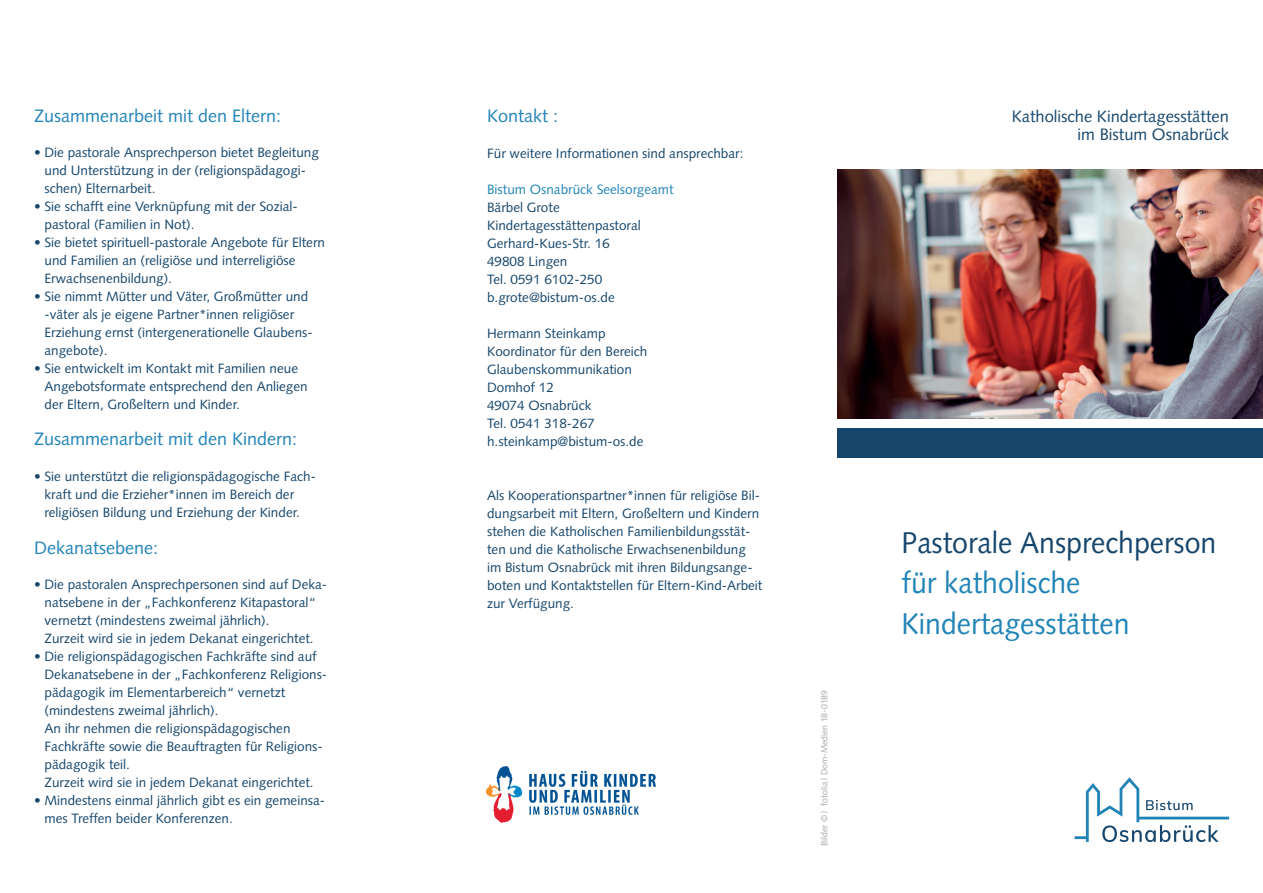
<style>
.page{position:relative;width:1263px;height:893px;background:#fff}
.page>*{position:absolute;margin:0;border:0;box-sizing:border-box;transform-origin:0 0}
.t1{font:30px/40.5px "Syntax LT Std";color:#2184b7;scale:.95 1}
.t2{font:30px "Syntax LT Std";color:#16466c;scale:.95 1}
.t3{font:18px "Syntax LT Std";color:#2184b7}
.t4{font:16.5px/18px "Syntax LT Std";color:#16466c;text-align:right}
.t5{font:13.5px/18px "Syntax LT Std";color:#16466c}
.t6{font:13.5px "Syntax LT Std";color:#2184b7}
.t7{font:9px "Syntax LT Std";color:#a8a9ad}
</style>
<div class="page">
<img style="left:838px;top:169px;width:425px;height:249px">
<div style="left:838px;top:428px;width:425px;height:30px;background:#16466c"></div>
<svg style="left:1075px;top:777px;width:154px;height:65px"></svg>
<img style="left:486px;top:767px;width:170px;height:55px">
<h2 class="t3" style="left:34px;top:105px;width:249px">Zusammenarbeit mit den Eltern:</h2>
<p class="t5" style="left:45px;top:144px;width:276px;text-indent:-11px">• Die pastorale Ansprechperson bietet Begleitung und Unterstützung in der (religionspädagogi&shy;schen) Elternarbeit.</p>
<p class="t5" style="left:45px;top:198px;width:255px;text-indent:-11px">• Sie schafft eine Verknüpfung mit der Sozial&shy;pastoral (Familien in Not).</p>
<p class="t5" style="left:45px;top:234px;width:282px;text-indent:-11px">• Sie bietet spirituell-pastorale Angebote für Eltern und Familien an (religiöse und interreligiöse<br>Erwachsenenbildung).</p>
<p class="t5" style="left:45px;top:288px;width:270px;text-indent:-11px">• Sie nimmt Mütter und Väter, Großmütter und -väter als je eigene Partner*innen religiöser Erziehung ernst (intergenerationelle Glaubens&shy;angebote).</p>
<p class="t5" style="left:45px;top:360px;width:265px;text-indent:-11px">• Sie entwickelt im Kontakt mit Familien neue<br>Angebotsformate entsprechend den Anliegen der Eltern, Großeltern und Kinder.</p>
<h2 class="t3" style="left:34px;top:429px;width:265px">Zusammenarbeit mit den Kindern:</h2>
<p class="t5" style="left:45px;top:467px;width:273px;text-indent:-11px">• Sie unterstützt die religionspädagogische Fach&shy;kraft und die Erzieher*innen im Bereich der religiösen Bildung und Erziehung der Kinder.</p>
<h2 class="t3" style="left:34px;top:537px;width:126px">Dekanatsebene:</h2>
<p class="t5" style="left:45px;top:576px;width:284px;text-indent:-11px">• Die pastoralen Ansprechpersonen sind auf Deka&shy;natsebene in der „Fachkonferenz Kitapastoral“ vernetzt (mindestens zweimal jährlich).<br>Zurzeit wird sie in jedem Dekanat eingerichtet.</p>
<p class="t5" style="left:45px;top:648px;width:284px;text-indent:-11px">• Die religionspädagogischen Fachkräfte sind auf Dekanatsebene in der „Fachkonferenz Religions&shy;pädagogik im Elementarbereich“ vernetzt (mindestens zweimal jährlich).<br>An ihr nehmen die religionspädagogischen Fachkräfte sowie die Beauftragten für Religions&shy;pädagogik teil.<br>Zurzeit wird sie in jedem Dekanat eingerichtet.</p>
<p class="t5" style="left:45px;top:792px;width:282px;text-indent:-11px">• Mindestens einmal jährlich gibt es ein gemeinsa&shy;mes Treffen beider Konferenzen.</p>
<h2 class="t3" style="left:487px;top:105px;width:73px">Kontakt :</h2>
<p class="t5" style="left:487px;top:144px;width:258px">Für weitere Informationen sind ansprechbar:</p>
<p class="t6" style="left:487px;top:181px;width:188px">Bistum Osnabrück Seelsorgeamt</p>
<p class="t5" style="left:487px;top:198px;width:155px">Bärbel Grote<br>Kindertagesstättenpastoral<br>Gerhard-Kues-Str. 16<br>49808 Lingen<br>Tel. 0591 6102-250 b.grote@bistum-os.de</p>
<p class="t5" style="left:487px;top:324px;width:162px">Hermann Steinkamp<br>Koordinator für den Bereich<br>Glaubenskommunikation<br>Domhof 12<br>49074 Osnabrück<br>Tel. 0541 318-267 h.steinkamp@bistum-os.de</p>
<p class="t5" style="left:487px;top:486px;width:277px">Als Kooperationspartner*innen für religiöse Bil&shy;dungsarbeit mit Eltern, Großeltern und Kindern stehen die Katholischen Familienbildungsstät&shy;ten und die Katholische Erwachsenenbildung im Bistum Osnabrück mit ihren Bildungsange&shy;boten und Kontaktstellen für Eltern-Kind-Arbeit zur Verfügung.</p>
<p class="t7" style="left:819px;top:846px;width:158px;rotate:-90deg">Bilder © | fotolia | Dom-Medien 18-0189</p>
<p class="t4" style="left:1012px;top:107px;width:219px">Katholische Kindertagesstätten im Bistum Osnabrück</p>
<h1 class="t2" style="left:901px;top:525px;width:333px">Pastorale Ansprechperson</h1>
<h1 class="t1" style="left:901px;top:563px;width:241px">für katholische<br>Kindertagesstätten</h1>
</div>
